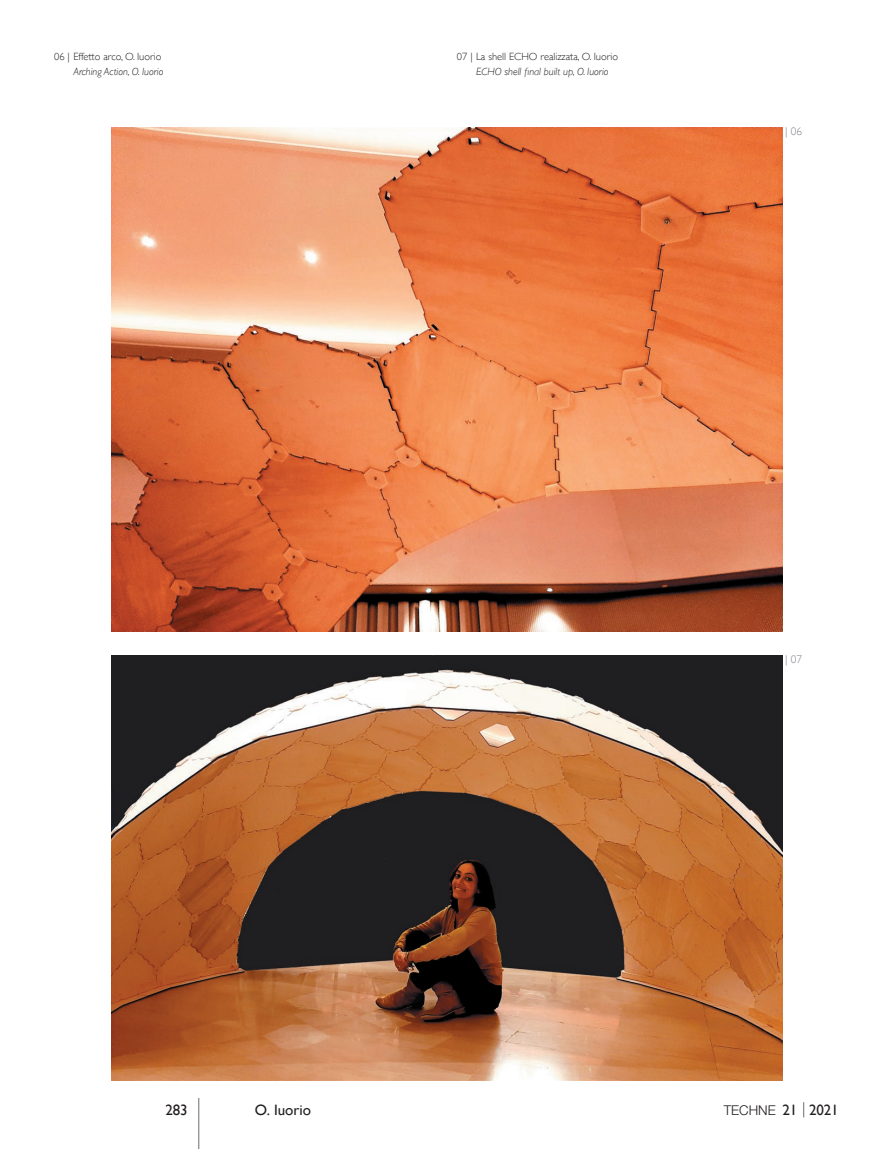
<style>
.page{position:relative;width:893px;height:1149px;background:#fff}
.page>*{position:absolute;margin:0;border:0;box-sizing:border-box;transform-origin:0 0}
.t1{font:15px "Gill Sans";letter-spacing:-.005em;color:#231f20}
.t2{font:300 13.5px "Helvetica Neue LT Std";color:#231f20}
.t3{font:300 11.25px "Gill Sans";color:#808285}
.t4{font:300 10.5px "Gill Sans";color:#231f20}
.t5{font:italic 300 10.5px "Gill Sans";color:#231f20}
.s1{font-family:"Gill Sans";font-weight:400;font-size:15px}
</style>
<div class="page">
<svg style="left:803px;top:1102px;width:1px;height:14px"></svg>
<hr style="left:198px;top:1097px;width:1px;height:51px;background:#6c6d70">
<img style="left:111px;top:128px;width:671px;height:503px">
<img style="left:111px;top:655px;width:671px;height:425px">
<p class="t4" style="left:54px;top:49px;width:109px">06 | Effetto arco, O. Iuorio</p>
<p class="t5" style="left:73px;top:66px;width:92px">Arching Action, O. Iuorio</p>
<p class="t4" style="left:457px;top:49px;width:163px">07 | La shell ECHO realizzata, O. Iuorio</p>
<p class="t5" style="left:476px;top:66px;width:134px">ECHO shell final built up, O. Iuorio</p>
<p class="t3" style="left:785px;top:123px;width:18px">| 06</p>
<p class="t3" style="left:785px;top:650px;width:18px">| 07</p>
<h1 class="t1" style="left:166px;top:1100px;width:24px">283</h1>
<h1 class="t1" style="left:255px;top:1100px;width:58px">O. Iuorio</h1>
<p class="t2" style="left:724px;top:1101px;width:117px">TECHNE <span class="s1">21 2021</span></p>
</div>
